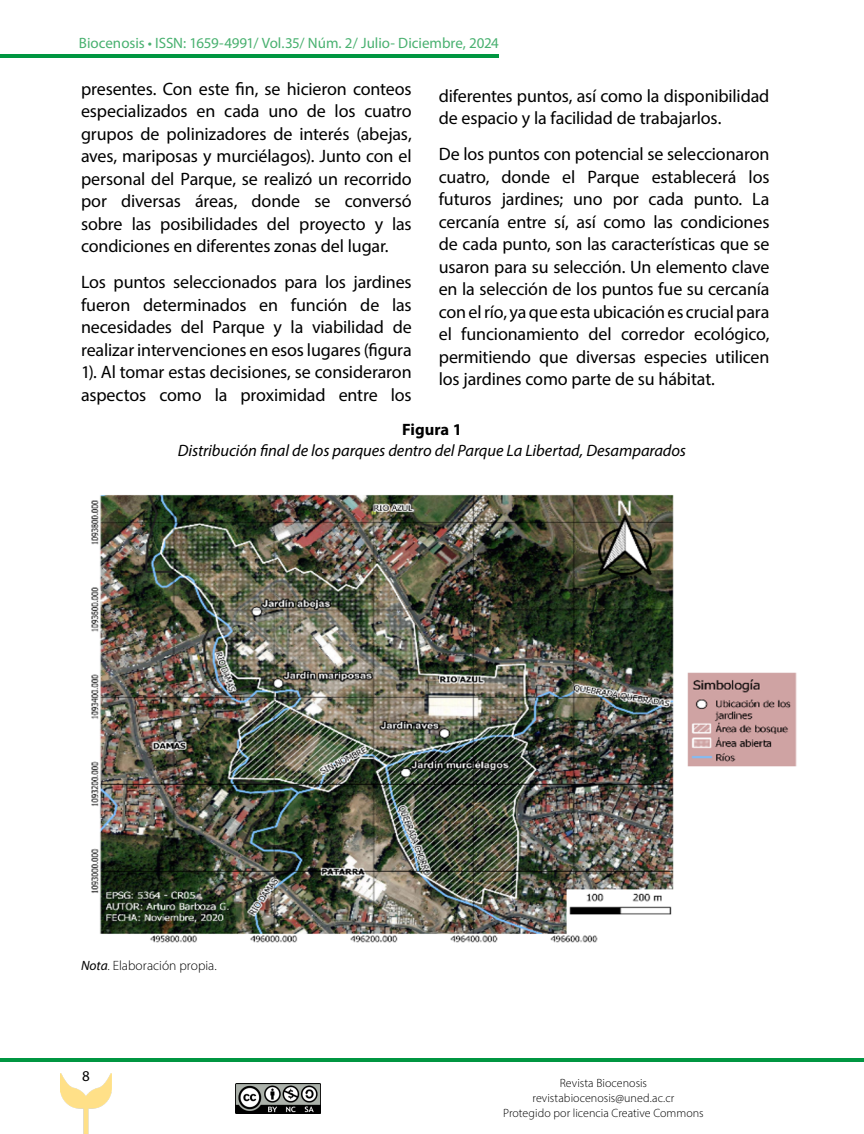
<style>
.page{position:relative;width:864px;height:1134px;background:#fff}
.page>*{position:absolute;margin:0;border:0;box-sizing:border-box;transform-origin:0 0}
.t1{font:18px/22.5px "Myriad Pro";letter-spacing:-.01em;color:#000;text-align:justify}
.t2{font:italic 16.5px "Myriad Pro";letter-spacing:-.005em;color:#000}
.t3{font:700 16.5px "Myriad Pro";color:#000}
.t4{font:15px "Myriad Pro";letter-spacing:-.005em;color:#49b170}
.t5{font:15px "Myriad Pro";color:#000}
.t6{font:300 13.5px "Myriad Pro";letter-spacing:.005em;color:#000}
.t7{font:300 12px/15px "Myriad Pro";letter-spacing:.005em;color:#000;text-align:center}
.s1{font-weight:400;font-style:italic}
</style>
<div class="page">
<img style="left:61px;top:1074px;width:50px;height:60px">
<img style="left:235px;top:1084px;width:86px;height:30px">
<hr style="left:0;top:54px;width:499px;height:4px;background:#009641">
<hr style="left:0;top:1058px;width:864px;height:4px;background:#009641">
<img style="left:91px;top:495px;width:706px;height:448px">
<p class="t4" style="left:79px;top:34px;width:422px">Biocenosis • ISSN: 1659-4991/ Vol.35/ Núm. 2/ Julio- Diciembre, 2024</p>
<p class="t1" style="left:81px;top:77px;width:332px">presentes. Con este fin, se hicieron conteos especializados en cada uno de los cuatro grupos de polinizadores de interés (abejas, aves, mariposas y murciélagos). Junto con el personal del Parque, se realizó un recorrido por diversas áreas, donde se conversó sobre las posibilidades del proyecto y las condiciones en diferentes zonas del lugar.</p>
<p class="t1" style="left:81px;top:270px;width:332px">Los puntos seleccionados para los jardines fueron determinados en función de las necesidades del Parque y la viabilidad de realizar intervenciones en esos lugares (figura 1). Al tomar estas decisiones, se consideraron aspectos como la proximidad entre los</p>
<p class="t1" style="left:439px;top:84px;width:332px">diferentes puntos, así como la disponibilidad de espacio y la facilidad de trabajarlos.</p>
<p class="t1" style="left:439px;top:143px;width:332px">De los puntos con potencial se seleccionaron cuatro, donde el Parque establecerá los futuros jardines; uno por cada punto. La cercanía entre sí, así como las condiciones de cada punto, son las características que se usaron para su selección. Un elemento clave en la selección de los puntos fue su cercanía con el río, ya que esta ubicación es crucial para el funcionamiento del corredor ecológico, permitiendo que diversas especies utilicen los jardines como parte de su hábitat.</p>
<p class="t3" style="left:402px;top:418px;width:61px">Figura 1</p>
<p class="t2" style="left:178px;top:440px;width:510px">Distribución final de los parques dentro del Parque La Libertad, Desamparados</p>
<p class="t6" style="left:81px;top:958px;width:137px"><span class="s1">Nota</span>. Elaboración propia.</p>
<p class="t5" style="left:82px;top:1067px;width:9px">8</p>
<p class="t7" style="left:503px;top:1075px;width:202px">Revista Biocenosis revistabiocenosis@uned.ac.cr<br>Protegido por licencia Creative Commons</p>
</div>
